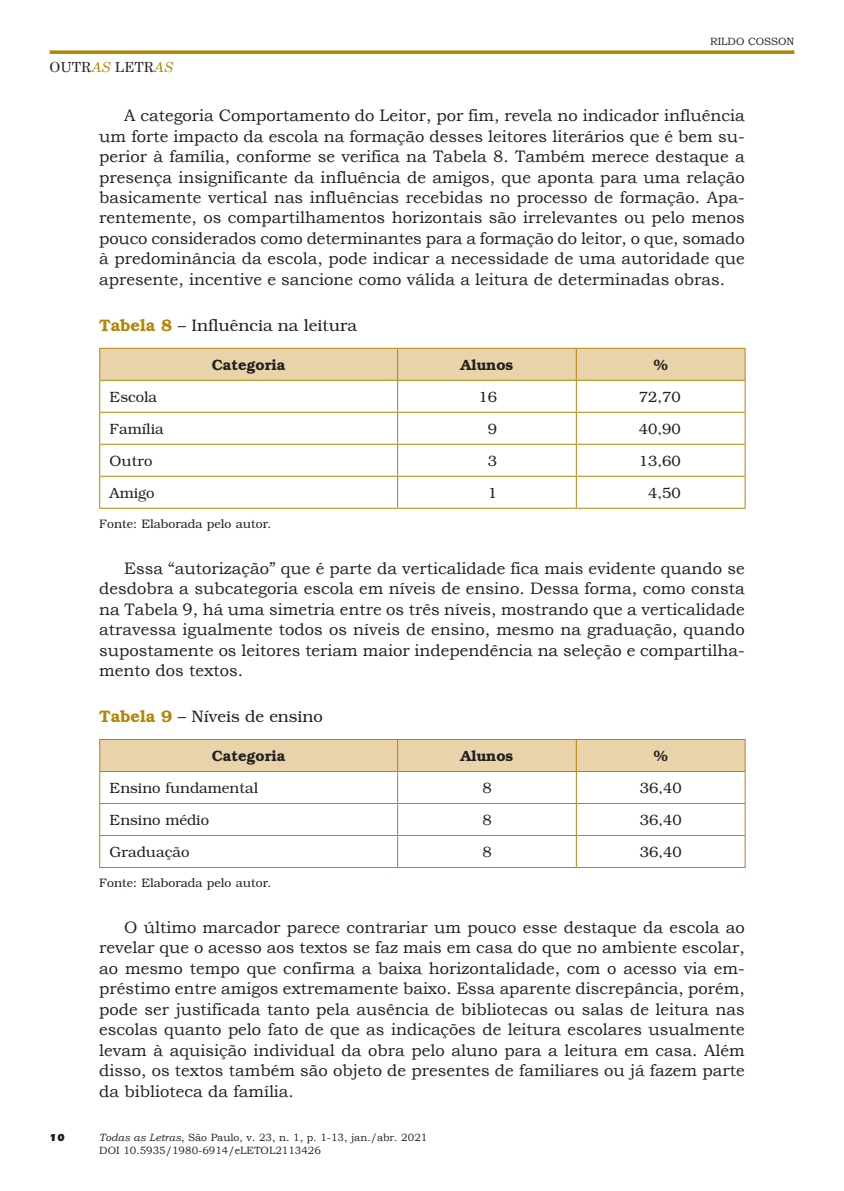
<style>
.page{position:relative;width:844px;height:1191px;background:#fff}
.page>*{position:absolute;margin:0;border:0;box-sizing:border-box;transform-origin:0 0}
.Texto{font:16.62px/20.5px "Bookman Old Style";color:#231f20;text-align:justify}
.Tabela_Tit{font:300 16.62px "Bookman";color:#231f20}
.Tabela_Miolo{font:300 14.88px "Bookman";color:#231f20}
.Tabela_Gravata{font:600 14.88px "Bookman";color:#231f20}
.t1{font:14px "Century Schoolbook";color:#231f20}
.Fonte_fig{font:300 12.25px "Bookman";color:#231f20}
.t2{font:10.5px/12.6px "Bookman Old Style";color:#231f20}
.t3{font:900 10.5px "Itc Eras";color:#231f20}
.s1{font-style:italic;color:#b28705}
.s2{font-weight:600;color:#b28705}
.s3{font-style:italic}
</style>
<div class="page">
<svg style="left:50px;top:50px;width:744px;height:4px;background:#bb9523"></svg>
<div style="left:100px;top:349px;width:644px;height:31px;background:#e8d3aa"></div>
<hr style="left:99px;top:348px;width:298px;height:1px;background:#b28705">
<hr style="left:99px;top:349px;width:1px;height:31px;background:#b28705">
<hr style="left:397px;top:348px;width:179px;height:1px;background:#b28705">
<hr style="left:397px;top:349px;width:1px;height:31px;background:#b28705">
<hr style="left:576px;top:348px;width:169px;height:1px;background:#b28705">
<hr style="left:575px;top:349px;width:1px;height:31px;background:#b28705">
<hr style="left:744px;top:349px;width:1px;height:31px;background:#b28705">
<hr style="left:99px;top:380px;width:298px;height:1px;background:#b28705">
<hr style="left:99px;top:381px;width:1px;height:31px;background:#b28705">
<hr style="left:397px;top:380px;width:179px;height:1px;background:#b28705">
<hr style="left:397px;top:381px;width:1px;height:31px;background:#b28705">
<hr style="left:576px;top:380px;width:169px;height:1px;background:#b28705">
<hr style="left:575px;top:381px;width:1px;height:31px;background:#b28705">
<hr style="left:744px;top:381px;width:1px;height:31px;background:#b28705">
<hr style="left:99px;top:412px;width:298px;height:1px;background:#b28705">
<hr style="left:99px;top:413px;width:1px;height:31px;background:#b28705">
<hr style="left:397px;top:412px;width:179px;height:1px;background:#b28705">
<hr style="left:397px;top:413px;width:1px;height:31px;background:#b28705">
<hr style="left:576px;top:412px;width:169px;height:1px;background:#b28705">
<hr style="left:575px;top:413px;width:1px;height:31px;background:#b28705">
<hr style="left:744px;top:413px;width:1px;height:31px;background:#b28705">
<hr style="left:99px;top:444px;width:298px;height:1px;background:#b28705">
<hr style="left:99px;top:445px;width:1px;height:31px;background:#b28705">
<hr style="left:397px;top:444px;width:179px;height:1px;background:#b28705">
<hr style="left:397px;top:445px;width:1px;height:31px;background:#b28705">
<hr style="left:576px;top:444px;width:169px;height:1px;background:#b28705">
<hr style="left:575px;top:445px;width:1px;height:31px;background:#b28705">
<hr style="left:744px;top:445px;width:1px;height:31px;background:#b28705">
<hr style="left:99px;top:476px;width:298px;height:1px;background:#b28705">
<hr style="left:99px;top:477px;width:1px;height:31px;background:#b28705">
<hr style="left:397px;top:476px;width:179px;height:1px;background:#b28705">
<hr style="left:397px;top:477px;width:1px;height:31px;background:#b28705">
<hr style="left:576px;top:476px;width:169px;height:1px;background:#b28705">
<hr style="left:575px;top:477px;width:1px;height:31px;background:#b28705">
<hr style="left:744px;top:477px;width:1px;height:31px;background:#b28705">
<hr style="left:99px;top:508px;width:298px;height:1px;background:#b28705">
<hr style="left:397px;top:508px;width:179px;height:1px;background:#b28705">
<hr style="left:576px;top:508px;width:169px;height:1px;background:#b28705">
<div style="left:100px;top:740px;width:644px;height:31px;background:#e8d3aa"></div>
<hr style="left:99px;top:739px;width:298px;height:1px;background:#b28705">
<hr style="left:99px;top:740px;width:1px;height:31px;background:#b28705">
<hr style="left:397px;top:739px;width:179px;height:1px;background:#b28705">
<hr style="left:397px;top:740px;width:1px;height:31px;background:#b28705">
<hr style="left:576px;top:739px;width:169px;height:1px;background:#b28705">
<hr style="left:575px;top:740px;width:1px;height:31px;background:#b28705">
<hr style="left:744px;top:740px;width:1px;height:31px;background:#b28705">
<hr style="left:99px;top:771px;width:298px;height:1px;background:#b28705">
<hr style="left:99px;top:772px;width:1px;height:31px;background:#b28705">
<hr style="left:397px;top:771px;width:179px;height:1px;background:#b28705">
<hr style="left:397px;top:772px;width:1px;height:31px;background:#b28705">
<hr style="left:576px;top:771px;width:169px;height:1px;background:#b28705">
<hr style="left:575px;top:772px;width:1px;height:31px;background:#b28705">
<hr style="left:744px;top:772px;width:1px;height:31px;background:#b28705">
<hr style="left:99px;top:803px;width:298px;height:1px;background:#b28705">
<hr style="left:99px;top:804px;width:1px;height:31px;background:#b28705">
<hr style="left:397px;top:803px;width:179px;height:1px;background:#b28705">
<hr style="left:397px;top:804px;width:1px;height:31px;background:#b28705">
<hr style="left:576px;top:803px;width:169px;height:1px;background:#b28705">
<hr style="left:575px;top:804px;width:1px;height:31px;background:#b28705">
<hr style="left:744px;top:804px;width:1px;height:31px;background:#b28705">
<hr style="left:99px;top:835px;width:298px;height:1px;background:#b28705">
<hr style="left:99px;top:836px;width:1px;height:31px;background:#b28705">
<hr style="left:397px;top:835px;width:179px;height:1px;background:#b28705">
<hr style="left:397px;top:836px;width:1px;height:31px;background:#b28705">
<hr style="left:576px;top:835px;width:169px;height:1px;background:#b28705">
<hr style="left:575px;top:836px;width:1px;height:31px;background:#b28705">
<hr style="left:744px;top:836px;width:1px;height:31px;background:#b28705">
<hr style="left:99px;top:867px;width:298px;height:1px;background:#b28705">
<hr style="left:397px;top:867px;width:179px;height:1px;background:#b28705">
<hr style="left:576px;top:867px;width:169px;height:1px;background:#b28705">
<p class="t2" style="left:710px;top:35px;width:86px">RILDO COSSON</p>
<p class="t1" style="left:50px;top:55px;width:125px">OUTR<span class="s1">AS</span> LETR<span class="s1">AS</span></p>
<p class="Texto" style="left:99px;top:105px;width:646px;text-indent:25px">A categoria Comportamento do Leitor, por fim, revela no indicador influência um forte impacto da escola na formação desses leitores literários que é bem su&shy;perior à família, conforme se verifica na Tabela 8. Também merece destaque a presença insignificante da influência de amigos, que aponta para uma relação basicamente vertical nas influências recebidas no processo de formação. Apa&shy;rentemente, os compartilhamentos horizontais são irrelevantes ou pelo menos pouco considerados como determinantes para a formação do leitor, o que, somado à predominância da escola, pode indicar a necessidade de uma autoridade que apresente, incentive e sancione como válida a leitura de determinadas obras.</p>
<p class="Tabela_Tit" style="left:99px;top:316px;width:259px"><span class="s2">Tabela 8</span> – Influência na leitura</p>
<p class="Tabela_Gravata" style="left:212px;top:356px;width:75px">Categoria</p>
<p class="Tabela_Gravata" style="left:460px;top:356px;width:54px">Alunos</p>
<p class="Tabela_Gravata" style="left:653px;top:356px;width:15px">%</p>
<p class="Tabela_Miolo" style="left:110px;top:388px;width:49px">Escola</p>
<p class="Tabela_Miolo" style="left:478px;top:388px;width:20px">16</p>
<p class="Tabela_Miolo" style="left:638px;top:388px;width:43px">72,70</p>
<p class="Tabela_Miolo" style="left:110px;top:420px;width:56px">Família</p>
<p class="Tabela_Miolo" style="left:487px;top:420px;width:11px">9</p>
<p class="Tabela_Miolo" style="left:638px;top:420px;width:43px">40,90</p>
<p class="Tabela_Miolo" style="left:110px;top:452px;width:44px">Outro</p>
<p class="Tabela_Miolo" style="left:487px;top:452px;width:11px">3</p>
<p class="Tabela_Miolo" style="left:638px;top:452px;width:43px">13,60</p>
<p class="Tabela_Miolo" style="left:110px;top:484px;width:46px">Amigo</p>
<p class="Tabela_Miolo" style="left:487px;top:484px;width:11px">1</p>
<p class="Tabela_Miolo" style="left:648px;top:484px;width:34px">4,50</p>
<p class="Fonte_fig" style="left:99px;top:516px;width:173px">Fonte: Elaborada pelo autor.</p>
<p class="Texto" style="left:99px;top:558px;width:646px;text-indent:25px">Essa “autorização” que é parte da verticalidade fica mais evidente quando se desdobra a subcategoria escola em níveis de ensino. Dessa forma, como consta na Tabela 9, há uma simetria entre os três níveis, mostrando que a verticalidade atravessa igualmente todos os níveis de ensino, mesmo na graduação, quando supostamente os leitores teriam maior independência na seleção e compartilha&shy;mento dos textos.</p>
<p class="Tabela_Tit" style="left:99px;top:707px;width:225px"><span class="s2">Tabela 9</span> – Níveis de ensino</p>
<p class="Tabela_Gravata" style="left:212px;top:747px;width:75px">Categoria</p>
<p class="Tabela_Gravata" style="left:460px;top:747px;width:54px">Alunos</p>
<p class="Tabela_Gravata" style="left:653px;top:747px;width:15px">%</p>
<p class="Tabela_Miolo" style="left:110px;top:779px;width:150px">Ensino fundamental</p>
<p class="Tabela_Miolo" style="left:482px;top:779px;width:11px">8</p>
<p class="Tabela_Miolo" style="left:639px;top:779px;width:43px">36,40</p>
<p class="Tabela_Miolo" style="left:110px;top:811px;width:101px">Ensino médio</p>
<p class="Tabela_Miolo" style="left:482px;top:811px;width:11px">8</p>
<p class="Tabela_Miolo" style="left:639px;top:811px;width:43px">36,40</p>
<p class="Tabela_Miolo" style="left:110px;top:843px;width:81px">Graduação</p>
<p class="Tabela_Miolo" style="left:482px;top:843px;width:11px">8</p>
<p class="Tabela_Miolo" style="left:639px;top:843px;width:43px">36,40</p>
<p class="Fonte_fig" style="left:99px;top:876px;width:173px">Fonte: Elaborada pelo autor.</p>
<p class="Texto" style="left:99px;top:917px;width:646px;text-indent:25px">O último marcador parece contrariar um pouco esse destaque da escola ao revelar que o acesso aos textos se faz mais em casa do que no ambiente escolar, ao mesmo tempo que confirma a baixa horizontalidade, com o acesso via em&shy;préstimo entre amigos extremamente baixo. Essa aparente discrepância, porém, pode ser justificada tanto pela ausência de bibliotecas ou salas de leitura nas escolas quanto pelo fato de que as indicações de leitura escolares usualmente levam à aquisição individual da obra pelo aluno para a leitura em casa. Além disso, os textos também são objeto de presentes de familiares ou já fazem parte da biblioteca da família.</p>
<p class="t3" style="left:50px;top:1131px;width:17px">10</p>
<p class="t2" style="left:99px;top:1131px;width:329px"><span class="s3">Todas as Letras</span>, São Paulo, v. 23, n. 1, p. 1-13, jan./abr. 2021<br>DOI 10.5935/1980-6914/eLETOL2113426</p>
</div>
